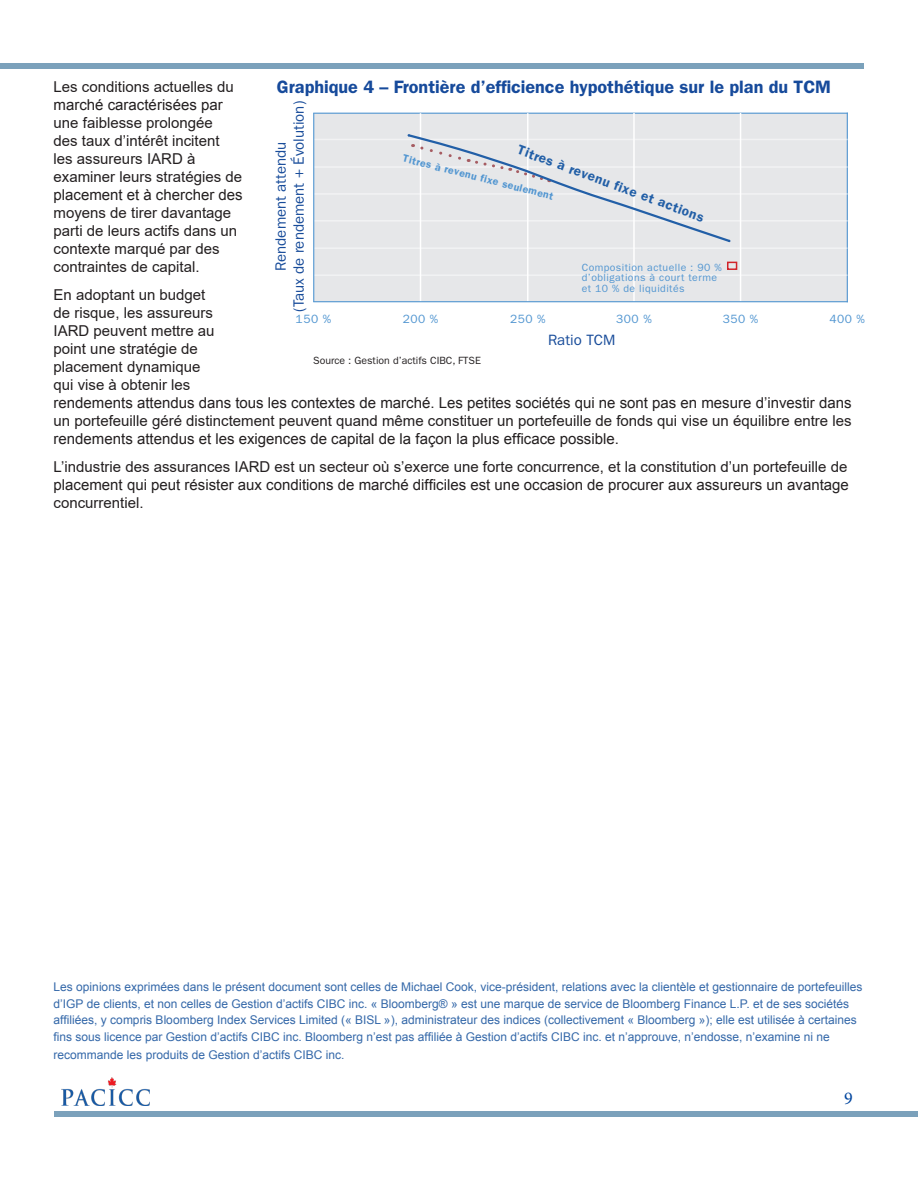
<style>
.page{position:relative;width:918px;height:1188px;background:#fff}
.page>*{position:absolute;margin:0;border:0;box-sizing:border-box;transform-origin:0 0}
.t1{font:600 18px "ITC Franklin Gothic Std";color:#164a9b}
.t2{font:18px "Minion Pro";color:#00459e}
.t3{font:15px/18px "Arial";color:#231f20}
.t4{font:15px/18px "ITC Franklin Gothic Std";color:#184c9a;text-align:center}
.t5{font:600 13.5px "ITC Franklin Gothic Std";color:#225fa7}
.t6{font:12px/16.5px "Arial";color:#3468a9}
.t7{font:12px "ITC Franklin Gothic Std";letter-spacing:.04em;color:#5296d1}
.t8{font:10.5px/10.5px "ITC Franklin Gothic Std";letter-spacing:.04em;color:#5296d1}
.t9{font:10.5px "ITC Franklin Gothic Std";color:#231f20}
.t10{font:600 10.5px "ITC Franklin Gothic Std";color:#5296d1}
</style>
<div class="page">
<div style="left:0;top:64px;width:864px;height:5px;background:#7ba1bb"></div>
<div style="left:54px;top:1111px;width:864px;height:6px;background:#7ba1bb"></div>
<div style="left:314px;top:113px;width:534px;height:189px;background:#e6e7e9"></div>
<hr style="left:313px;top:113px;width:535px;height:1px;background:#5296d1">
<hr style="left:847px;top:113px;width:1px;height:189px;background:#5296d1">
<hr style="left:314px;top:274px;width:534px;height:2px;background:#fff">
<hr style="left:314px;top:220px;width:534px;height:2px;background:#fff">
<hr style="left:314px;top:247px;width:534px;height:2px;background:#fff">
<hr style="left:314px;top:193px;width:534px;height:2px;background:#fff">
<hr style="left:314px;top:166px;width:534px;height:2px;background:#fff">
<hr style="left:314px;top:139px;width:534px;height:1px;background:#fff">
<hr style="left:420px;top:113px;width:1px;height:189px;background:#fff">
<hr style="left:527px;top:113px;width:2px;height:189px;background:#fff">
<hr style="left:633px;top:113px;width:2px;height:189px;background:#fff">
<hr style="left:740px;top:113px;width:1px;height:189px;background:#fff">
<hr style="left:313px;top:301px;width:535px;height:1px;background:#5296d1">
<hr style="left:313px;top:113px;width:1px;height:189px;background:#5296d1">
<div style="left:727px;top:262px;width:10px;height:8px;border:2px solid #d1232a"></div>
<svg style="left:406px;top:133px;width:326px;height:110px"></svg>
<img style="left:62px;top:1078px;width:88px;height:27px">
<p class="t3" style="left:54px;top:78px;width:190px">Les conditions actuelles du marché caractérisées par une faiblesse prolongée<br>des taux d’intérêt incitent<br>les assureurs IARD à examiner leurs stratégies de placement et à chercher des moyens de tirer davantage parti de leurs actifs dans un contexte marqué par des contraintes de capital.</p>
<p class="t1" style="left:277px;top:77px;width:556px">Graphique 4 – Frontière d’efficience hypothétique sur le plan du TCM</p>
<p class="t7" style="left:296px;top:312px;width:37px">150 %</p>
<p class="t9" style="left:313px;top:354px;width:169px">Source : Gestion d’actifs CIBC, FTSE</p>
<p class="t4" style="left:272px;top:312px;width:212px;rotate:-90deg">Rendement attendu<br>(Taux de rendement + Évolution)</p>
<p class="t5" style="left:521px;top:142px;width:199px;rotate:20deg">Titres à revenu fixe et actions</p>
<p class="t10" style="left:404px;top:152px;width:156px;rotate:14deg">Titres à revenu fixe seulement</p>
<p class="t8" style="left:582px;top:262px;width:142px">Composition actuelle : 90 % d’obligations à court terme et 10 % de liquidités</p>
<p class="t3" style="left:54px;top:286px;width:799px">En adoptant un budget<br>de risque, les assureurs<br>IARD peuvent mettre au<br>point une stratégie de<br>placement dynamique<br>qui vise à obtenir les<br>rendements attendus dans tous les contextes de marché. Les petites sociétés qui ne sont pas en mesure d’investir dans un portefeuille géré distinctement peuvent quand même constituer un portefeuille de fonds qui vise un équilibre entre les rendements attendus et les exigences de capital de la façon la plus efficace possible.</p>
<p class="t7" style="left:403px;top:312px;width:37px">200 %</p>
<p class="t7" style="left:510px;top:312px;width:37px">250 %</p>
<p class="t7" style="left:616px;top:312px;width:37px">300 %</p>
<p class="t7" style="left:723px;top:312px;width:37px">350 %</p>
<p class="t7" style="left:830px;top:312px;width:37px">400 %</p>
<p class="t4" style="left:548px;top:331px;width:69px">Ratio TCM</p>
<p class="t3" style="left:54px;top:458px;width:797px;text-align:justify">L’industrie des assurances IARD est un secteur où s’exerce une forte concurrence, et la constitution d’un portefeuille de placement qui peut résister aux conditions de marché difficiles est une occasion de procurer aux assureurs un avantage concurrentiel.</p>
<p class="t6" style="left:54px;top:979px;width:811px">Les opinions exprimées dans le présent document sont celles de Michael Cook, vice-président, relations avec la clientèle et gestionnaire de portefeuilles d’IGP de clients, et non celles de Gestion d’actifs CIBC inc. « Bloomberg® » est une marque de service de Bloomberg Finance L.P. et de ses sociétés affiliées, y compris Bloomberg Index Services Limited (« BISL »), administrateur des indices (collectivement « Bloomberg »); elle est utilisée à certaines fins sous licence par Gestion d’actifs CIBC inc. Bloomberg n’est pas affiliée à Gestion d’actifs CIBC inc. et n’approuve, n’endosse, n’examine ni ne</p>
<p class="t6" style="left:54px;top:1046px;width:292px">recommande les produits de Gestion d’actifs CIBC inc.</p>
<p class="t2" style="left:844px;top:1086px;width:10px">9</p>
</div>
